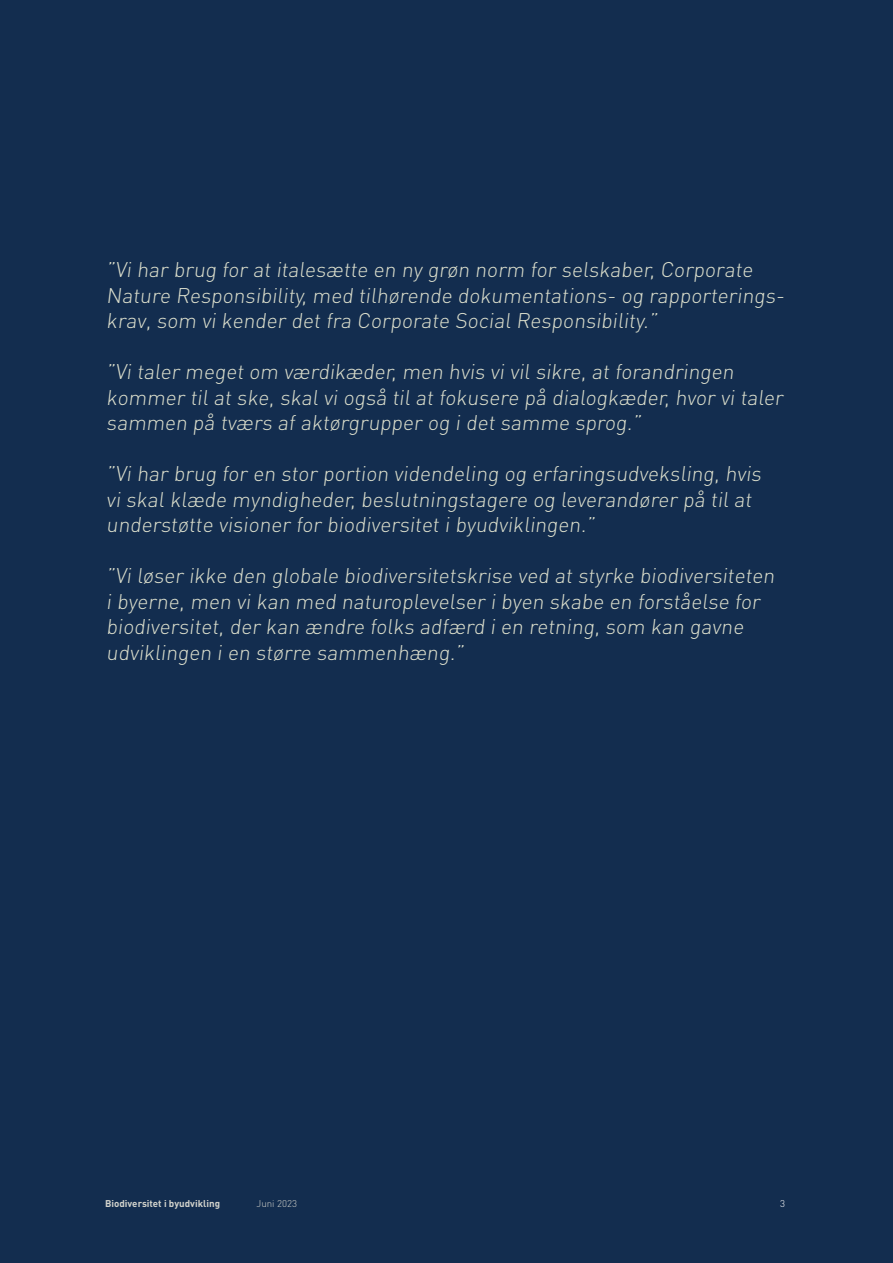
<style>
.page{position:relative;width:893px;height:1263px;background:#132d4f}
.page>*{position:absolute;margin:0;border:0;box-sizing:border-box;transform-origin:0 0}
.PB___Overskrifter{font:300 21px/25.5px "DIN Pro";color:#dbdecc}
.t1{font:700 9.75px "DIN Pro";color:#d2d3cc}
.t2{font:300 9.75px "DIN Pro";color:#d2d3cc}
.t3{font:300 9.75px "DIN Pro";color:#fff}
</style>
<div class="page">
<p class="PB___Overskrifter" style="left:106px;top:256px;width:683px">”Vi har brug for at italesætte en ny grøn norm for selskaber, Corporate<br>Nature Responsibility, med tilhørende dokumentations- og rapporterings&shy;krav, som vi kender det fra Corporate Social Responsibility.”</p>
<p class="PB___Overskrifter" style="left:106px;top:358px;width:681px">”Vi taler meget om værdikæder, men hvis vi vil sikre, at forandringen kommer til at ske, skal vi også til at fokusere på dialogkæder, hvor vi taler sammen på tværs af aktørgrupper og i det samme sprog.”</p>
<p class="PB___Overskrifter" style="left:106px;top:460px;width:660px">”Vi har brug for en stor portion videndeling og erfaringsudveksling, hvis vi skal klæde myndigheder, beslutningstagere og leverandører på til at understøtte visioner for biodiversitet i byudviklingen.”</p>
<p class="PB___Overskrifter" style="left:106px;top:562px;width:673px">”Vi løser ikke den globale biodiversitetskrise ved at styrke biodiversiteten i byerne, men vi kan med naturoplevelser i byen skabe en forståelse for biodiversitet, der kan ændre folks adfærd i en retning, som kan gavne</p>
<p class="PB___Overskrifter" style="left:106px;top:639px;width:362px">udviklingen i en større sammenhæng.”</p>
<p class="t1" style="left:105px;top:1197px;width:117px">Biodiversitet i byudvikling</p>
<p class="t2" style="left:256px;top:1197px;width:42px">Juni 2023</p>
<p class="t3" style="left:780px;top:1196px;width:7px">3</p>
</div>
